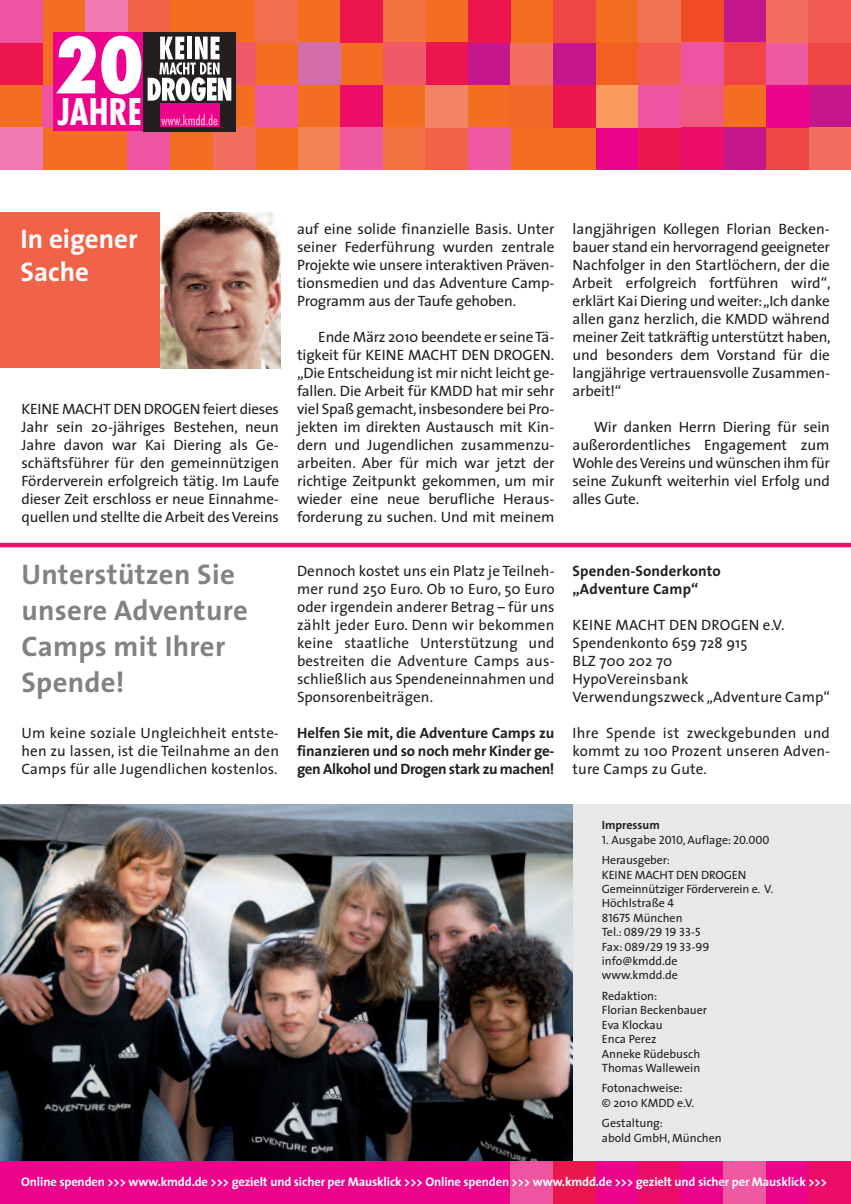
<style>
.page{position:relative;width:851px;height:1204px;background:#fff}
.page>*{position:absolute;margin:0;border:0;box-sizing:border-box;transform-origin:0 0}
.t1{font:700 condensed 35.85px "Futura";color:#fff}
.t2{font:700 28.5px/36px "The Sans";letter-spacing:.01em;color:#808285}
.t3{font:700 27px/32.4px "The Sans";color:#fff}
.t4{font:15px/18px "The Sans";color:#231f20;text-align:justify}
.t5{font:700 15px/18px "The Sans";letter-spacing:-.01em;color:#231f20;text-align:justify}
.t6{font:700 15px/18px "The Sans";letter-spacing:.01em;color:#231f20}
.t7{font:700 12.6px "The Sans";letter-spacing:-.01em;color:#fff}
.t8{font:12px/14.4px "The Sans";color:#231f20}
.t9{font:12px/14.4px "The Sans Caps";color:#231f20}
.t10{font:700 12px "The Sans";color:#231f20}
.s1{font-family:"The Sans Caps"}
.s2{font-family:"The Sans"}
</style>
<div class="page">
<img style="left:0;top:804px;width:573px;height:357px">
<div style="left:573px;top:804px;width:277px;height:358px;background:#e7e8e9"></div>
<div style="left:0;top:0;width:850px;height:170px;background:#f36e21"></div>
<hr style="left:850px;top:128px;width:1px;height:42px;background:#f36f51">
<hr style="left:850px;top:84px;width:1px;height:43px;background:#f36e21">
<hr style="left:850px;top:43px;width:1px;height:42px;background:#f15c4f">
<hr style="left:850px;top:0;width:1px;height:43px;background:#ee549f">
<div style="left:808px;top:85px;width:42px;height:43px;background:#c5168c"></div>
<div style="left:808px;top:128px;width:42px;height:42px;background:#f26f60"></div>
<div style="left:765px;top:128px;width:43px;height:42px;background:#ef4644"></div>
<div style="left:723px;top:128px;width:42px;height:42px;background:#c5168c"></div>
<div style="left:765px;top:85px;width:43px;height:43px;background:#ed028c"></div>
<div style="left:723px;top:0;width:42px;height:43px;background:#c5168c"></div>
<div style="left:765px;top:43px;width:43px;height:42px;background:#ef59a1"></div>
<div style="left:765px;top:0;width:43px;height:43px;background:#f26f60"></div>
<div style="left:723px;top:43px;width:42px;height:42px;background:#ef4644"></div>
<div style="left:808px;top:43px;width:42px;height:42px;background:#ef4644"></div>
<div style="left:808px;top:0;width:42px;height:43px;background:#f15b52"></div>
<div style="left:213px;top:128px;width:42px;height:42px;background:#f26f60"></div>
<div style="left:298px;top:128px;width:42px;height:42px;background:#f48255"></div>
<div style="left:595px;top:128px;width:43px;height:42px;background:#ed028c"></div>
<div style="left:340px;top:85px;width:43px;height:43px;background:#ec0d69"></div>
<div style="left:340px;top:128px;width:43px;height:42px;background:#ef59a1"></div>
<div style="left:383px;top:128px;width:42px;height:42px;background:#f37242"></div>
<div style="left:468px;top:43px;width:42px;height:42px;background:#c5168c"></div>
<div style="left:468px;top:128px;width:42px;height:42px;background:#ef59a1"></div>
<div style="left:510px;top:43px;width:43px;height:42px;background:#f26f60"></div>
<div style="left:298px;top:43px;width:42px;height:42px;background:#d26caa"></div>
<div style="left:383px;top:0;width:42px;height:43px;background:#f37242"></div>
<div style="left:340px;top:0;width:43px;height:43px;background:#ed154e"></div>
<div style="left:255px;top:0;width:43px;height:43px;background:#f36f51"></div>
<div style="left:425px;top:128px;width:43px;height:42px;background:#f16349"></div>
<div style="left:425px;top:85px;width:43px;height:43px;background:#f48265"></div>
<div style="left:680px;top:0;width:43px;height:43px;background:#f04b22"></div>
<div style="left:680px;top:43px;width:43px;height:42px;background:#ee549f"></div>
<div style="left:638px;top:43px;width:42px;height:42px;background:#f15c4f"></div>
<div style="left:638px;top:0;width:42px;height:43px;background:#f37357"></div>
<div style="left:595px;top:85px;width:43px;height:43px;background:#f89b5d"></div>
<div style="left:595px;top:43px;width:43px;height:42px;background:#f26021"></div>
<div style="left:553px;top:43px;width:42px;height:42px;background:#c5168c"></div>
<div style="left:553px;top:0;width:42px;height:43px;background:#ef4644"></div>
<div style="left:510px;top:85px;width:43px;height:43px;background:#f26828"></div>
<div style="left:638px;top:128px;width:42px;height:42px;background:#ed154e"></div>
<div style="left:638px;top:85px;width:42px;height:43px;background:#ee549f"></div>
<div style="left:425px;top:43px;width:43px;height:42px;background:#ed154e"></div>
<div style="left:383px;top:43px;width:42px;height:42px;background:#f05967"></div>
<div style="left:468px;top:0;width:42px;height:43px;background:#ed154e"></div>
<div style="left:553px;top:85px;width:42px;height:43px;background:#ed154e"></div>
<div style="left:680px;top:85px;width:43px;height:43px;background:#f05980"></div>
<div style="left:680px;top:128px;width:43px;height:42px;background:#ec0d69"></div>
<div style="left:255px;top:85px;width:43px;height:43px;background:#ef59a1"></div>
<div style="left:128px;top:0;width:42px;height:43px;background:#f16349"></div>
<div style="left:0;top:43px;width:43px;height:42px;background:#ed154e"></div>
<div style="left:213px;top:43px;width:42px;height:42px;background:#f05967"></div>
<div style="left:43px;top:85px;width:42px;height:43px;background:#ee549f"></div>
<div style="left:0;top:128px;width:43px;height:42px;background:#f17bb0"></div>
<div style="left:0;top:0;width:43px;height:43px;background:#ee549f"></div>
<div style="left:128px;top:128px;width:42px;height:42px;background:#ee549f"></div>
<div style="left:85px;top:0;width:43px;height:43px;background:#f17bb0"></div>
<div style="left:0;top:1161px;width:850px;height:42px;background:#ed028c"></div>
<div style="left:638px;top:1161px;width:42px;height:42px;background:#ec0d69"></div>
<div style="left:808px;top:1161px;width:42px;height:42px;background:#ec0d69"></div>
<div style="left:723px;top:1161px;width:42px;height:42px;background:#ef59a1"></div>
<div style="left:553px;top:1161px;width:42px;height:42px;background:#ed154e"></div>
<div style="left:510px;top:1161px;width:43px;height:42px;background:#ee549f"></div>
<div style="left:0;top:213px;width:280px;height:155px;background:#f16349"></div>
<img style="left:161px;top:213px;width:119px;height:155px">
<hr style="left:0;top:543px;width:850px;height:4px;background:#ec0d69">
<div style="left:54px;top:32px;width:89px;height:99px;background:#ed028c"></div>
<div style="left:143px;top:32px;width:92px;height:99px;background:#231f20"></div>
<div style="left:160px;top:104px;width:59px;height:23px;background:#ed028c"></div>
<svg style="left:148px;top:37px;width:83px;height:64px"></svg>
<svg style="left:161px;top:114px;width:56px;height:11px"></svg>
<h1 class="t1" style="left:53px;top:96px;width:92px"><sup>20</sup>JAHRE</h1>
<h3 class="t3" style="left:20px;top:225px;width:119px">In eigener<br>Sache</h3>
<p class="t4" style="left:22px;top:401px;width:259px">KEINE MACHT DEN DROGEN feiert dieses Jahr sein 20-jähriges Bestehen, neun Jahre davon war Kai Diering als Ge&shy;schäftsführer für den gemeinnützigen Förderverein erfolgreich tätig. Im Laufe dieser Zeit erschloss er neue Einnahme&shy;quellen und stellte die Arbeit desVereins</p>
<h2 class="t2" style="left:22px;top:559px;width:228px">Unterstützen Sie unsere Adventure<br>Camps mit Ihrer<br>Spende!</h2>
<p class="t4" style="left:22px;top:725px;width:259px">Um keine soziale Ungleichheit entste&shy;hen zu lassen, ist die Teilnahme an den Camps für alle Jugendlichen kostenlos.</p>
<p class="t4" style="left:297px;top:221px;width:259px">auf eine solide finanzielle Basis. Unter seiner Federführung wurden zentrale Projekte wie unsere interaktiven Präven&shy;tionsmedien und das Adventure Camp-Programm aus der Taufe gehoben.</p>
<p class="t4" style="left:297px;top:329px;width:259px;text-indent:21px">Ende März 2010 beendete er seineTä&shy;tigkeit für KEINE MACHT DEN DROGEN. „Die Entscheidung ist mir nicht leicht ge&shy;fallen. Die Arbeit für KMDD hat mir sehr viel Spaß gemacht,insbesondere bei Pro&shy;jekten im direkten Austausch mit Kin&shy;dern und Jugendlichen zusammenzu&shy;arbeiten. Aber für mich war jetzt der richtige Zeitpunkt gekommen, um mir wieder eine neue berufliche Heraus&shy;forderung zu suchen. Und mit meinem</p>
<p class="t4" style="left:297px;top:563px;width:259px">Dennoch kostet uns ein Platz je Teilneh&shy;mer rund 250 Euro. Ob 10 Euro, 50 Euro oder irgendein anderer Betrag – für uns zählt jeder Euro. Denn wir bekommen keine staatliche Unterstützung und bestreiten die Adventure Camps aus&shy;schließlich aus Spendeneinnahmen und Sponsorenbeiträgen.</p>
<p class="t5" style="left:297px;top:725px;width:259px">Helfen Sie mit, die Adventure Camps zu finanzieren und so noch mehr Kinder ge&shy;gen Alkohol und Drogen stark zu machen!</p>
<p class="t4" style="left:572px;top:221px;width:260px">langjährigen Kollegen Florian Becken&shy;bauer stand ein hervorragend geeigneter Nachfolger in den Startlöchern, der die Arbeit erfolgreich fortführen wird“, erklärt Kai Diering und weiter:„Ich danke allen ganz herzlich, die KMDD während meiner Zeit tatkräftig unterstützt haben, und besonders dem Vorstand für die langjährige vertrauensvolle Zusammen&shy;arbeit!“</p>
<p class="t4" style="left:572px;top:419px;width:259px;text-indent:21px">Wir danken Herrn Diering für sein außerordentliches Engagement zum Wohle desVereins und wünschen ihm für seine Zukunft weiterhin viel Erfolg und alles Gute.</p>
<p class="t6" style="left:572px;top:563px;width:150px">Spenden-Sonderkonto „Adventure Camp“</p>
<p class="t4" style="left:572px;top:617px;width:259px;text-align:left">KEINE MACHT DEN DROGEN e.V.<br>Spendenkonto 659 728 915<br>BLZ 700 202 70<br>HypoVereinsbank<br>Verwendungszweck „Adventure Camp“</p>
<p class="t4" style="left:572px;top:725px;width:259px">Ihre Spende ist zweckgebunden und kommt zu 100 Prozent unseren Adven&shy;ture Camps zu Gute.</p>
<p class="t10" style="left:601px;top:820px;width:59px">Impressum</p>
<p class="t8" style="left:601px;top:830px;width:169px;line-height:20.4px"><span class="s1">1.</span> Ausgabe <span class="s1">2010,</span> Auflage: <span class="s1">20.000<br></span>Herausgeber:</p>
<p class="t8" style="left:601px;top:868px;width:173px">KEINE MACHT DEN DROGEN<br>Gemeinnütziger Förderverein e. V.<br>Höchlstraße <span class="s1">4<br>81675</span> München</p>
<p class="t9" style="left:601px;top:926px;width:109px"><span class="s2">Tel.:</span> 089/29 19 33-5<br><span class="s2">Fax:</span> 089/29 19 33-99</p>
<p class="t8" style="left:601px;top:954px;width:78px">info@kmdd.de www.kmdd.de</p>
<p class="t8" style="left:601px;top:989px;width:107px">Redaktion:<br>Florian Beckenbauer<br>Eva Klockau<br>Enca Perez<br>Anneke Rüdebusch<br>Thomas Wallewein</p>
<p class="t8" style="left:601px;top:1082px;width:94px">Fotonachweise: © 2010 KMDD e.V.</p>
<p class="t8" style="left:601px;top:1116px;width:121px">Gestaltung:<br>abold GmbH, München</p>
<p class="t7" style="left:21px;top:1177px;width:807px">Online spenden &gt;&gt;&gt; www.kmdd.de &gt;&gt;&gt; gezielt und sicher per Mausklick &gt;&gt;&gt; Online spenden &gt;&gt;&gt; www.kmdd.de &gt;&gt;&gt; gezielt und sicher per Mausklick &gt;&gt;&gt;</p>
</div>
